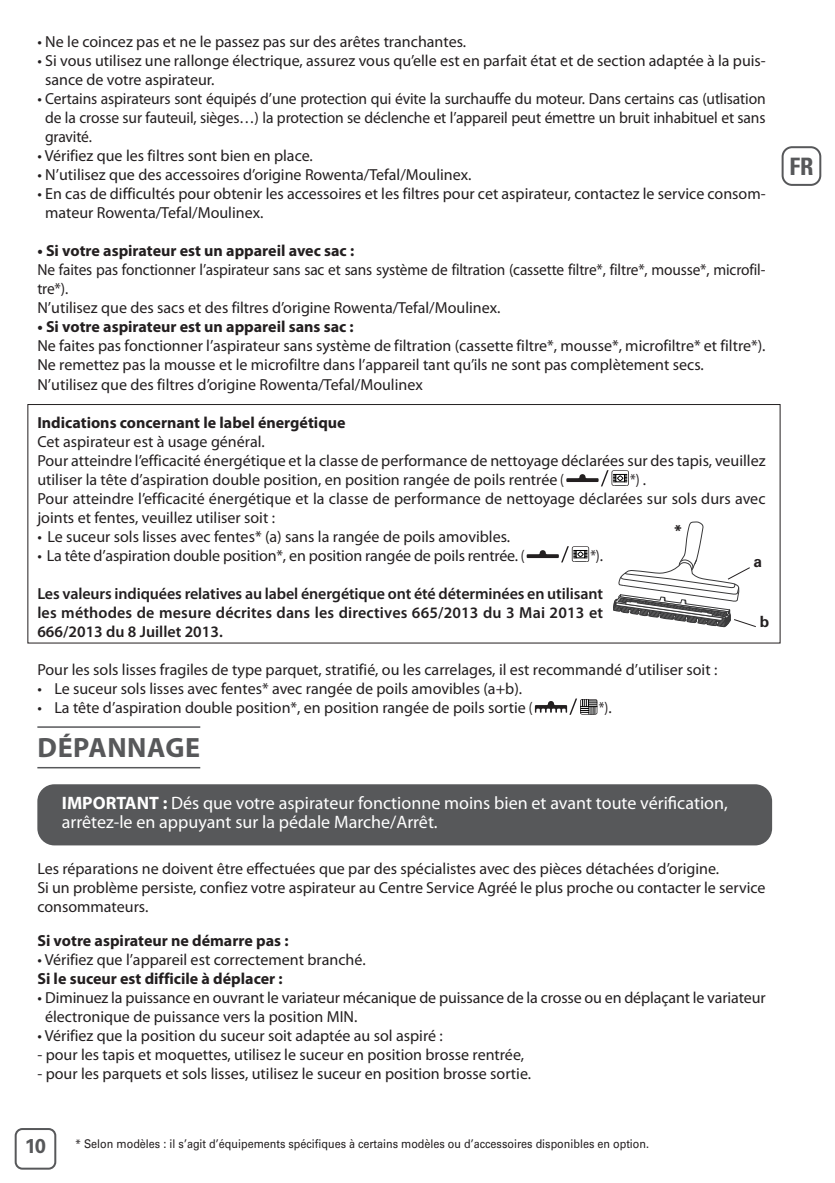
<style>
.page{position:relative;width:835px;height:1183px;background:#fff}
.page>*{position:absolute;margin:0;border:0;box-sizing:border-box;transform-origin:0 0}
.t1{font:700 28px "Myriad Pro";letter-spacing:.02em;color:#57585a}
.t2{font:700 condensed 24px "Univers";color:#57585a}
.t3{font:700 20px "Univers";color:#57585a}
.t4{font:18px/19px "Myriad Pro";color:#fff}
.t5{font:16px/19px "Myriad Pro";color:#231f20}
.t6{font:700 16px "Myriad Pro";color:#231f20}
.t7{font:16px/19px "Myriad Pro";color:#231f20;scale:.96 1}
.t8{font:600 16px/19px "Myriad Pro";letter-spacing:.01em;color:#231f20;text-align:justify}
.t9{font:16px/19px "Myriad Pro";color:#231f20;scale:.85 1}
.t10{font:700 15.4px "Univers";color:#231f20}
.t11{font:12px "Univers";color:#231f20;scale:.9 1}
.s1{font-weight:700}
</style>
<div class="page">
<svg style="left:15px;top:1128px;width:41px;height:41px"></svg>
<hr style="left:37px;top:726px;width:163px;height:2px;background:#57585a">
<hr style="left:37px;top:767px;width:163px;height:1px;background:#57585a">
<svg style="left:566px;top:470px;width:62px;height:16px"></svg>
<svg style="left:526px;top:546px;width:63px;height:16px"></svg>
<svg style="left:535px;top:698px;width:62px;height:17px"></svg>
<div style="left:37px;top:784px;width:735px;height:61px;background:#57585a;border-radius:17px"></div>
<div style="left:27px;top:404px;width:753px;height:239px;border:1px solid #231f20"></div>
<svg style="left:613px;top:521px;width:143px;height:106px"></svg>
<svg style="left:781px;top:146px;width:40px;height:40px"></svg>
<p class="t5" style="left:37px;top:34px;width:430px">• Ne le coincez pas et ne le passez pas sur des arêtes tranchantes.</p>
<p class="t5" style="left:45px;top:53px;width:722px;text-indent:-8px">• Si vous utilisez une rallonge électrique, assurez vous qu’elle est en parfait état et de section adaptée à la puis&shy;sance de votre aspirateur.</p>
<p class="t5" style="left:45px;top:91px;width:722px;text-align:justify;text-indent:-8px">• Certains aspirateurs sont équipés d’une protection qui évite la surchauffe du moteur. Dans certains cas (utlisation de la crosse sur fauteuil, sièges…) la protection se déclenche et l’appareil peut émettre un bruit inhabituel et sans gravité.</p>
<p class="t5" style="left:37px;top:148px;width:277px">• Vérifiez que les filtres sont bien en place.</p>
<p class="t5" style="left:37px;top:167px;width:435px">• N’utilisez que des accessoires d’origine Rowenta/Tefal/Moulinex.</p>
<p class="t5" style="left:45px;top:186px;width:722px;text-indent:-8px">• En cas de difficultés pour obtenir les accessoires et les filtres pour cet aspirateur, contactez le service consom&shy;mateur Rowenta/Tefal/Moulinex.</p>
<p class="t6" style="left:37px;top:245px;width:318px">• Si votre aspirateur est un appareil avec sac :</p>
<p class="t7" style="left:37px;top:262px;width:759px">Ne faites pas fonctionner l’aspirateur sans sac et sans système de filtration (cassette filtre*, filtre*, mousse*, microfil&shy;tre*).<br>N’utilisez que des sacs et des filtres d’origine Rowenta/Tefal/Moulinex.</p>
<p class="t6" style="left:37px;top:321px;width:318px">• Si votre aspirateur est un appareil sans sac :</p>
<p class="t5" style="left:37px;top:338px;width:729px">Ne faites pas fonctionner l’aspirateur sans système de filtration (cassette filtre*, mousse*, microfiltre* et filtre*).<br>Ne remettez pas la mousse et le microfiltre dans l’appareil tant qu’ils ne sont pas complètement secs.<br>N’utilisez que des filtres d’origine Rowenta/Tefal/Moulinex</p>
<p class="t6" style="left:37px;top:416px;width:310px">Indications concernant le label énergétique</p>
<p class="t5" style="left:37px;top:433px;width:729px">Cet aspirateur est à usage général.<br>Pour atteindre l’efficacité énergétique et la classe de performance de nettoyage déclarées sur des tapis, veuillez utiliser la tête d’aspiration double position, en position rangée de poils rentrée (</p>
<p class="t9" style="left:37px;top:471px;width:858px;text-indent:592px">*) .<br>Pour atteindre l’efficacité énergétique et la classe de performance de nettoyage déclarées sur sols durs avec joints et fentes, veuillez utiliser soit :</p>
<p class="t5" style="left:37px;top:528px;width:474px">• Le suceur sols lisses avec fentes* (a) sans la rangée de poils amovibles.</p>
<p class="t5" style="left:37px;top:547px;width:488px">• La tête d’aspiration double position*, en position rangée de poils rentrée. (</p>
<p class="t9" style="left:590px;top:547px;width:16px">*).</p>
<p class="t8" style="left:37px;top:585px;width:567px">Les valeurs indiquées relatives au label énergétique ont été déterminées en utilisant les méthodes de mesure décrites dans les directives 665/2013 du 3 Mai 2013 et 666/2013 du 8 Juillet 2013.</p>
<p class="t5" style="left:37px;top:661px;width:681px">Pour les sols lisses fragiles de type parquet, stratifié, ou les carrelages, il est recommandé d’utiliser soit :</p>
<p class="t5" style="left:37px;top:680px;width:486px">• Le suceur sols lisses avec fentes* avec rangée de poils amovibles (a+b).</p>
<p class="t5" style="left:37px;top:699px;width:496px">• La tête d’aspiration double position*, en position rangée de poils sortie (</p>
<p class="t9" style="left:598px;top:699px;width:17px">*).</p>
<h1 class="t1" style="left:38px;top:737px;width:164px">DÉPANNAGE</h1>
<p class="t10" style="left:673px;top:525px;width:10px">*</p>
<p class="t10" style="left:753px;top:556px;width:10px">a</p>
<p class="t10" style="left:759px;top:616px;width:11px">b</p>
<p class="t4" style="left:62px;top:795px;width:667px"><span class="s1">IMPORTANT :</span> Dés que votre aspirateur fonctionne moins bien et avant toute vérification, arrêtez-le en appuyant sur la pédale Marche/Arrêt.</p>
<p class="t5" style="left:37px;top:860px;width:729px">Les réparations ne doivent être effectuées que par des spécialistes avec des pièces détachées d’origine.<br>Si un problème persiste, confiez votre aspirateur au Centre Service Agréé le plus proche ou contacter le service consommateurs.</p>
<p class="t6" style="left:37px;top:934px;width:252px">Si votre aspirateur ne démarre pas :</p>
<p class="t5" style="left:37px;top:951px;width:330px">• Vérifiez que l’appareil est correctement branché.</p>
<p class="t6" style="left:37px;top:972px;width:247px">Si le suceur est difficile à déplacer :</p>
<p class="t5" style="left:45px;top:989px;width:722px;text-indent:-8px">• Diminuez la puissance en ouvrant le variateur mécanique de puissance de la crosse ou en déplaçant le variateur électronique de puissance vers la position MIN.</p>
<p class="t5" style="left:37px;top:1027px;width:407px">• Vérifiez que la position du suceur soit adaptée au sol aspiré :</p>
<p class="t5" style="left:37px;top:1046px;width:488px">- pour les tapis et moquettes, utilisez le suceur en position brosse rentrée,</p>
<p class="t5" style="left:37px;top:1065px;width:495px">- pour les parquets et sols lisses, utilisez le suceur en position brosse sortie.</p>
<h2 class="t2" style="left:789px;top:157px;width:25px">FR</h2>
<p class="t3" style="left:25px;top:1139px;width:23px">10</p>
<p class="t11" style="left:75px;top:1139px;width:639px">* Selon modèles : il s’agit d’équipements spécifiques à certains modèles ou d’accessoires disponibles en option.</p>
</div>
